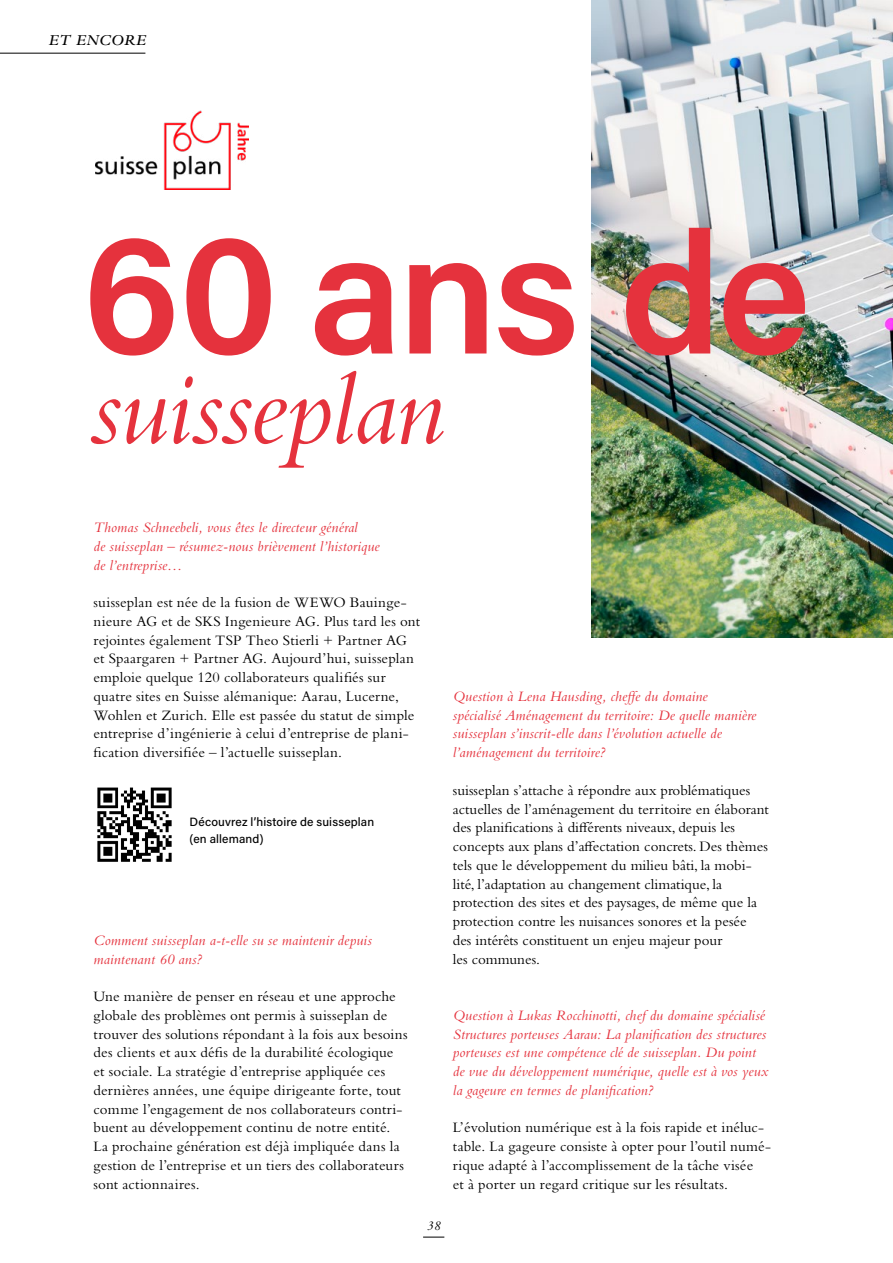
<style>
.page{position:relative;width:893px;height:1263px;background:#fff}
.page>*{position:absolute;margin:0;border:0;box-sizing:border-box;transform-origin:0 0}
.Titel_Serifenlos{font:600 172.05px "Acumin Pro";letter-spacing:-.025em;color:#e5323d}
.Titel_Serifenlos-2{font:italic 106.8px "Bembo Std";letter-spacing:-.02em;color:#e5323d}
.t1{font:italic 600 15.75px "Bembo Std";letter-spacing:.025em;color:#000}
.Lauftext{font:15px/18.8px "Bembo Std";letter-spacing:.005em;color:#000}
.Lauftext-2{font:italic 15px/18.8px "Bembo Std";letter-spacing:.01em;color:#e5323d}
.t2{font:italic 13.5px "Bembo Std";color:#000}
.Lauftext-3{font:500 12px/16.5px "Acumin Pro";letter-spacing:.01em;color:#000}
</style>
<div class="page">
<img style="left:97px;top:787px;width:75px;height:75px">
<img style="left:591px;top:0;width:302px;height:638px">
<img style="left:96px;top:111px;width:152px;height:79px">
<svg style="left:423px;top:1236px;width:21px;height:1px"></svg>
<hr style="left:0;top:53px;width:145px;height:1px;background:#000">
<p class="t1" style="left:49px;top:31px;width:98px">ET ENCORE</p>
<p class="Titel_Serifenlos" style="left:83px;top:173px;width:730px">60 ans de</p>
<p class="Titel_Serifenlos-2" style="left:89px;top:347px;width:357px">suisseplan</p>
<p class="Lauftext-2" style="left:94px;top:518px;width:288px">Thomas Schneebeli, vous êtes le directeur général<br>de suisseplan – résumez-nous brièvement l’historique de l’entreprise…</p>
<p class="Lauftext" style="left:94px;top:593px;width:328px">suisseplan est née de la fusion de WEWO Bauinge&shy;nieure AG et de SKS Ingenieure AG. Plus tard les ont rejointes également TSP Theo Stierli + Partner AG et Spaargaren + Partner AG. Aujourd’hui, suisseplan emploie quelque 120 collaborateurs qualifiés sur quatre sites en Suisse alémanique: Aarau, Lucerne, Wohlen et Zurich. Elle est passée du statut de simple entreprise d’ingénierie à celui d’entreprise de plani&shy;fication diversifiée – l’actuelle suisseplan.</p>
<p class="Lauftext-3" style="left:190px;top:813px;width:186px">Découvrez l’histoire de suisseplan (en allemand)</p>
<p class="Lauftext-2" style="left:94px;top:930px;width:280px">Comment suisseplan a-t-elle su se maintenir depuis maintenant 60 ans?</p>
<p class="Lauftext" style="left:94px;top:987px;width:315px">Une manière de penser en réseau et une approche globale des problèmes ont permis à suisseplan de trouver des solutions répondant à la fois aux besoins des clients et aux défis de la durabilité écologique et sociale. La stratégie d’entreprise appliquée ces dernières années, une équipe dirigeante forte, tout comme l’engagement de nos collaborateurs contri&shy;buent au développement continu de notre entité.<br>La prochaine génération est déjà impliquée dans la gestion de l’entreprise et un tiers des collaborateurs sont actionnaires.</p>
<p class="Lauftext-2" style="left:453px;top:687px;width:305px">Question à Lena Hausding, cheffe du domaine spécialisé Aménagement du territoire: De quelle manière suisseplan s’inscrit-elle dans l’évolution actuelle de l’aménagement du territoire?</p>
<p class="Lauftext" style="left:453px;top:780px;width:318px">suisseplan s’attache à répondre aux problématiques actuelles de l’aménagement du territoire en élaborant des planifications à différents niveaux, depuis les concepts aux plans d’affectation concrets. Des thèmes tels que le développement du milieu bâti, la mobi&shy;lité, l’adaptation au changement climatique, la protection des sites et des paysages, de même que la protection contre les nuisances sonores et la pesée des intérêts constituent un enjeu majeur pour<br>les communes.</p>
<p class="Lauftext-2" style="left:453px;top:1005px;width:317px">Question à Lukas Rocchinotti, chef du domaine spécialisé Structures porteuses Aarau: La planification des structures porteuses est une compétence clé de suisseplan. Du point de vue du développement numérique, quelle est à vos yeux la gageure en termes de planification?</p>
<p class="Lauftext" style="left:453px;top:1118px;width:319px">L’évolution numérique est à la fois rapide et inéluc&shy;table. La gageure consiste à opter pour l’outil numé&shy;rique adapté à l’accomplissement de la tâche visée<br>et à porter un regard critique sur les résultats.</p>
<p class="t2" style="left:427px;top:1217px;width:15px">38</p>
</div>
